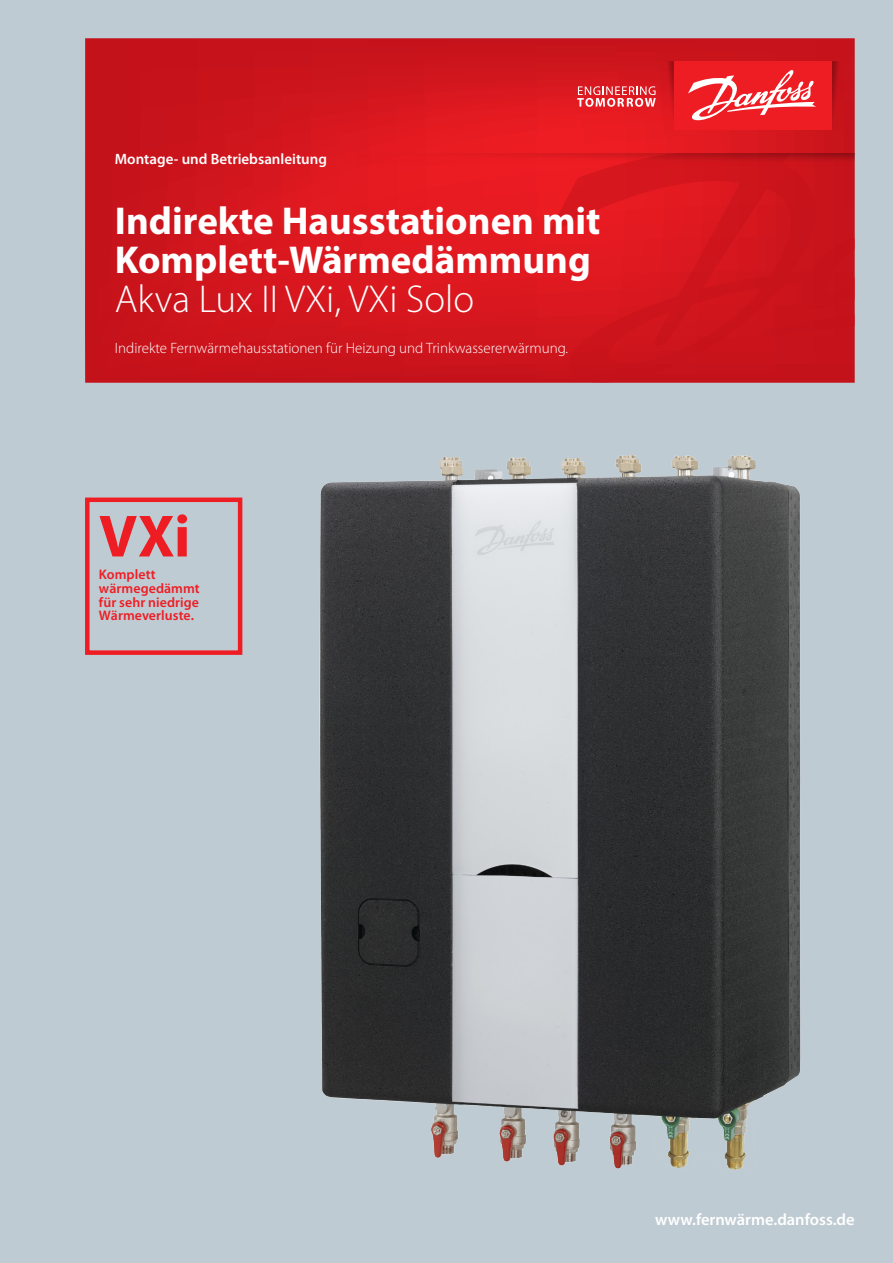
<style>
.page{position:relative;width:893px;height:1263px;background:#bfcbd3}
.page>*{position:absolute;margin:0;border:0;box-sizing:border-box;transform-origin:0 0}
.t1{font:700 60px "Myriad Pro";color:#ee1d23}
.t2{font:700 39px/39px "Myriad Pro";color:#fff}
.t3{font:300 39px "Myriad Pro";color:#fff}
.t4{font:600 16.5px "Myriad Pro";color:#fff}
.t5{font:300 15px "Myriad Pro";color:#fff}
.t6{font:600 15px "Myriad Pro";color:#fff}
.t7{font:600 13.8px/13.8px "Myriad Pro";letter-spacing:.005em;color:#ee1d23}
</style>
<div class="page">
<img style="left:319px;top:455px;width:482px;height:715px">
<svg style="left:85px;top:38px;width:770px;height:345px;background:#d2161d"></svg>
<svg style="left:547px;top:166px;width:308px;height:217px;background:#d1151d"></svg>
<div style="left:85px;top:497px;width:157px;height:158px;border:4px solid #ee1d23"></div>
<svg style="left:832px;top:61px;width:12px;height:69px"></svg>
<div style="left:674px;top:61px;width:158px;height:69px;background:#ee1d23"></div>
<svg style="left:577px;top:61px;width:97px;height:69px;background:#de2b32"></svg>
<svg style="left:688px;top:70px;width:128px;height:51px"></svg>
<svg style="left:358px;top:153px;width:497px;height:13px;background:#d4171d"></svg>
<p class="t6" style="left:115px;top:151px;width:214px">Montage- und Betriebsanleitung</p>
<h2 class="t2" style="left:115px;top:200px;width:487px">Indirekte Hausstationen mit<br>Komplett-Wärmedämmung</h2>
<h2 class="t3" style="left:115px;top:278px;width:361px">Akva Lux II VXi, VXi Solo</h2>
<p class="t5" style="left:115px;top:340px;width:455px">Indirekte Fernwärmehausstationen für Heizung und Trinkwassererwärmung.</p>
<h1 class="t1" style="left:99px;top:497px;width:93px">VXi</h1>
<p class="t7" style="left:99px;top:567px;width:102px">Komplett wärmegedämmt für sehr niedrige<br>Wärmeverluste.</p>
<p class="t4" style="left:655px;top:1210px;width:201px">www.fernwärme.danfoss.de</p>
</div>
